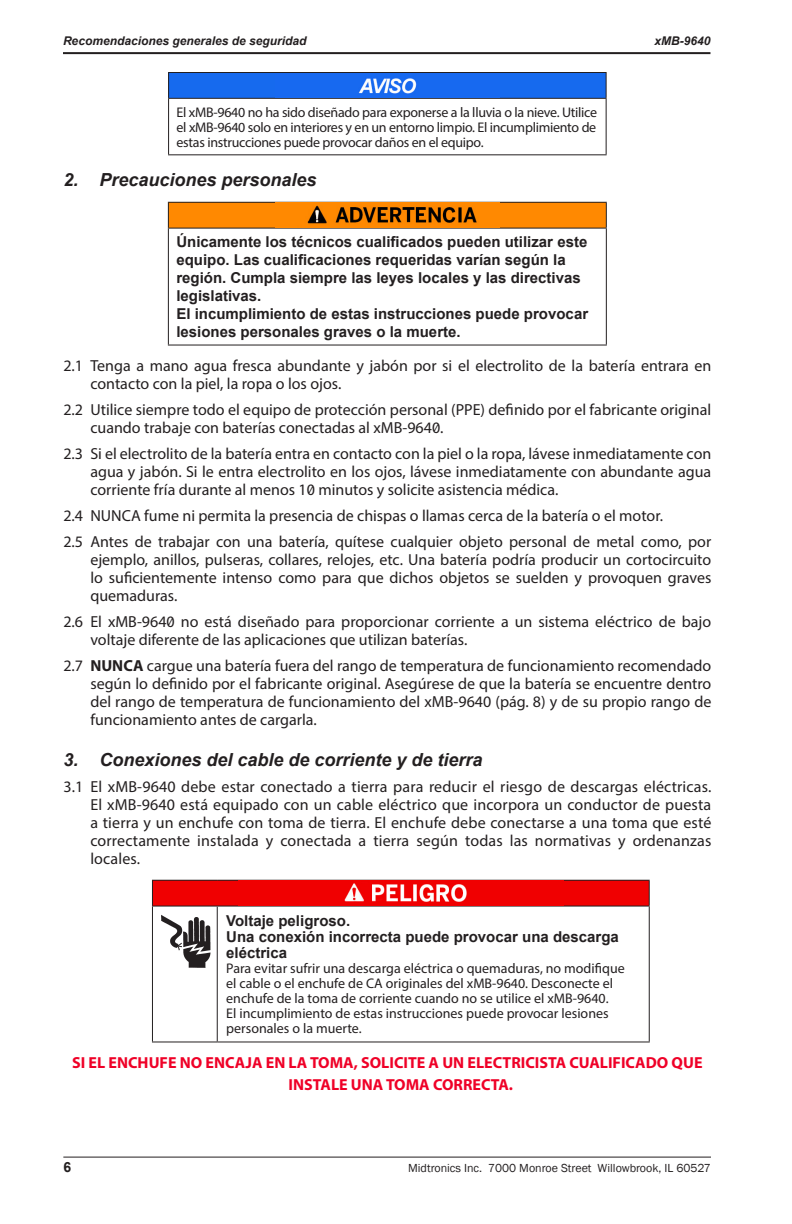
<style>
.page{position:relative;width:792px;height:1224px;background:#fff}
.page>*{position:absolute;margin:0;border:0;box-sizing:border-box;transform-origin:0 0}
.Heading_2{font:italic 700 18px "Arial";color:#231f20}
.Body_Steps{font:16px/18px "Myriad Pro";color:#231f20;text-align:justify}
.Body_Steps-2{font:700 16px/22px "Myriad Pro";color:#ef0027}
.Warning-Bold{font:700 15px/18px "Arial";color:#231f20}
.Warning-Bold-2{font:14px/15px "Myriad Pro";color:#231f20;text-align:justify}
.t1{font:700 14px "Arial";color:#231f20}
.t2{font:12px "Franklin Gothic";color:#231f20}
.t3{font:italic 700 12px "Arial";color:#231f20}
.s1{font-weight:700}
</style>
<div class="page">
<hr style="left:63px;top:1157px;width:648px;height:1px;background:#231f20">
<hr style="left:63px;top:52px;width:647px;height:2px;background:#231f20">
<div style="left:169px;top:72px;width:437px;height:26px;background:#166aee"></div>
<hr style="left:168px;top:72px;width:439px;height:1px;background:#231f20">
<svg style="left:168px;top:73px;width:1px;height:25px"></svg>
<svg style="left:606px;top:73px;width:1px;height:25px"></svg>
<hr style="left:168px;top:98px;width:439px;height:1px;background:#231f20">
<hr style="left:168px;top:99px;width:1px;height:55px;background:#231f20">
<hr style="left:606px;top:99px;width:1px;height:55px;background:#231f20">
<hr style="left:168px;top:154px;width:439px;height:1px;background:#231f20">
<img style="left:358px;top:78px;width:59px;height:16px">
<div style="left:168px;top:202px;width:438px;height:26px;background:#ff8901"></div>
<hr style="left:168px;top:202px;width:439px;height:1px;background:#231f20">
<svg style="left:168px;top:203px;width:1px;height:25px"></svg>
<svg style="left:606px;top:203px;width:1px;height:25px"></svg>
<hr style="left:168px;top:228px;width:439px;height:1px;background:#231f20">
<hr style="left:168px;top:229px;width:1px;height:116px;background:#231f20">
<hr style="left:606px;top:229px;width:1px;height:116px;background:#231f20">
<hr style="left:168px;top:345px;width:439px;height:1px;background:#231f20">
<img style="left:307px;top:205px;width:170px;height:19px">
<div style="left:152px;top:880px;width:497px;height:26px;background:#f00001"></div>
<svg style="left:649px;top:881px;width:1px;height:25px"></svg>
<hr style="left:152px;top:880px;width:65px;height:1px;background:#231f20">
<svg style="left:152px;top:881px;width:1px;height:25px"></svg>
<hr style="left:217px;top:880px;width:433px;height:1px;background:#231f20">
<hr style="left:152px;top:906px;width:65px;height:1px;background:#231f20">
<hr style="left:152px;top:907px;width:1px;height:134px;background:#231f20">
<hr style="left:217px;top:906px;width:433px;height:1px;background:#231f20">
<hr style="left:217px;top:907px;width:1px;height:134px;background:#231f20">
<hr style="left:649px;top:907px;width:1px;height:134px;background:#231f20">
<hr style="left:152px;top:1041px;width:65px;height:1px;background:#231f20">
<hr style="left:217px;top:1041px;width:433px;height:1px;background:#231f20">
<img style="left:344px;top:883px;width:123px;height:19px">
<img style="left:161px;top:915px;width:50px;height:53px">
<p class="t3" style="left:63px;top:33px;width:245px">Recomendaciones generales de seguridad</p>
<p class="t3" style="left:654px;top:33px;width:58px">xMB-9640</p>
<p class="Warning-Bold-2" style="left:177px;top:104px;width:422px">El xMB-9640 no ha sido diseñado para exponerse a la lluvia o la nieve. Utilice el xMB-9640 solo en interiores y en un entorno limpio. El incumplimiento de estas instrucciones puede provocar daños en el equipo.</p>
<p class="Heading_2" style="left:63px;top:168px;width:255px">2. Precauciones personales</p>
<p class="Warning-Bold" style="left:176px;top:233px;width:413px">Únicamente los técnicos cualificados pueden utilizar este equipo. Las cualificaciones requeridas varían según la región. Cumpla siempre las leyes locales y las directivas legislativas.<br>El incumplimiento de estas instrucciones puede provocar lesiones personales graves o la muerte.</p>
<p class="Body_Steps" style="left:90px;top:357px;width:623px;text-indent:-27px">2.1 Tenga a mano agua fresca abundante y jabón por si el electrolito de la batería entrara en contacto con la piel, la ropa o los ojos.</p>
<p class="Body_Steps" style="left:90px;top:401px;width:622px;text-indent:-27px">2.2 Utilice siempre todo el equipo de protección personal (PPE) definido por el fabricante original cuando trabaje con baterías conectadas al xMB-9640.</p>
<p class="Body_Steps" style="left:90px;top:445px;width:623px;text-indent:-27px">2.3 Si el electrolito de la batería entra en contacto con la piel o la ropa, lávese inmediatamente con agua y jabón. Si le entra electrolito en los ojos, lávese inmediatamente con abundante agua corriente fría durante al menos 10 minutos y solicite asistencia médica.</p>
<p class="Body_Steps" style="left:63px;top:507px;width:601px">2.4 NUNCA fume ni permita la presencia de chispas o llamas cerca de la batería o el motor.</p>
<p class="Body_Steps" style="left:90px;top:533px;width:623px;text-indent:-27px">2.5 Antes de trabajar con una batería, quítese cualquier objeto personal de metal como, por ejemplo, anillos, pulseras, collares, relojes, etc. Una batería podría producir un cortocircuito lo suficientemente intenso como para que dichos objetos se suelden y provoquen graves quemaduras.</p>
<p class="Body_Steps" style="left:90px;top:612px;width:622px;text-indent:-27px">2.6 El xMB-9640 no está diseñado para proporcionar corriente a un sistema eléctrico de bajo voltaje diferente de las aplicaciones que utilizan baterías.</p>
<p class="Body_Steps" style="left:90px;top:656px;width:623px;text-indent:-27px">2.7 <span class="s1">NUNCA</span> cargue una batería fuera del rango de temperatura de funcionamiento recomendado según lo definido por el fabricante original. Asegúrese de que la batería se encuentre dentro del rango de temperatura de funcionamiento del xMB-9640 (pág. 8) y de su propio rango de funcionamiento antes de cargarla.</p>
<p class="Heading_2" style="left:63px;top:748px;width:421px">3. Conexiones del cable de corriente y de tierra</p>
<p class="Body_Steps" style="left:90px;top:777px;width:623px;text-indent:-27px">3.1 El xMB-9640 debe estar conectado a tierra para reducir el riesgo de descargas eléctricas.<br>El xMB-9640 está equipado con un cable eléctrico que incorpora un conductor de puesta a tierra y un enchufe con toma de tierra. El enchufe debe conectarse a una toma que esté correctamente instalada y conectada a tierra según todas las normativas y ordenanzas locales.</p>
<p class="Warning-Bold" style="left:226px;top:913px;width:394px;line-height:16px">Voltaje peligroso.<br>Una conexión incorrecta puede provocar una descarga eléctrica</p>
<p class="Warning-Bold-2" style="left:226px;top:961px;width:400px;text-align:left">Para evitar sufrir una descarga eléctrica o quemaduras, no modifique el cable o el enchufe de CA originales del xMB-9640. Desconecte el enchufe de la toma de corriente cuando no se utilice el xMB-9640.<br>El incumplimiento de estas instrucciones puede provocar lesiones personales o la muerte.</p>
<p class="Body_Steps-2" style="left:289px;top:1051px;width:415px;text-indent:-217px">SI EL ENCHUFE NO ENCAJA EN LA TOMA, SOLICITE A UN ELECTRICISTA CUALIFICADO QUE<br>INSTALE UNA TOMA CORRECTA.</p>
<p class="t1" style="left:63px;top:1158px;width:9px">6</p>
<p class="t2" style="left:408px;top:1161px;width:304px">Midtronics Inc. 7000 Monroe Street Willowbrook, IL 60527</p>
</div>
